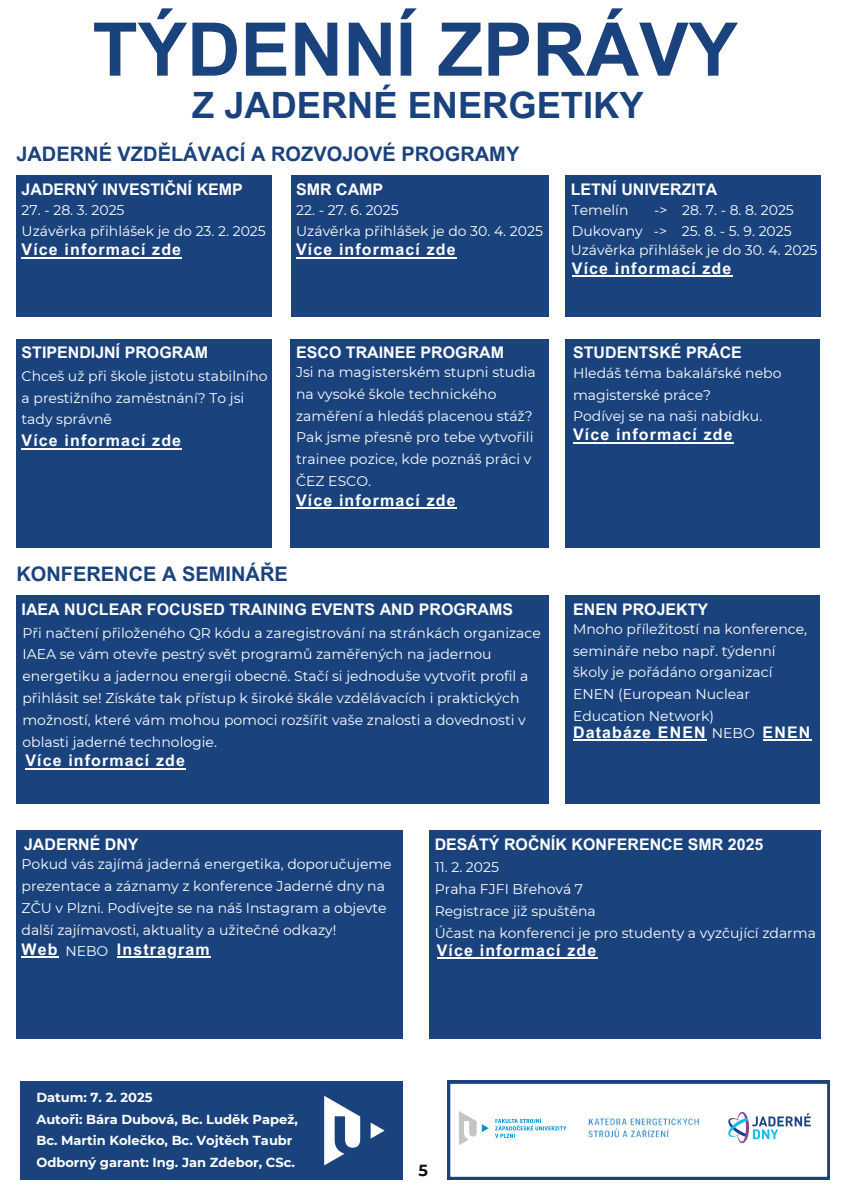
<style>
.page{position:relative;width:842px;height:1191px;background:#fff}
.page>*{position:absolute;margin:0;border:0;box-sizing:border-box;transform-origin:0 0}
.t1{font:700 74px "Arial MT Pro";color:#1a437e}
.t2{font:700 36.3px "Arial MT Pro";color:#1a437e}
.t3{font:700 20px "Arial MT Pro";color:#1a437e}
.t4{font:700 16px "Arial MT Pro";color:#fff}
.t5{font:700 16px "Arial MT Pro";letter-spacing:.07em;color:#fff}
.t6{font:700 16px "Montserrat";color:#121016}
.t7{font:14px/21.8px "Montserrat";color:#fff}
.t8{font:700 13px "Montserrat";color:#fff}
</style>
<div class="page">
<div style="left:16px;top:176px;width:256px;height:141px;background:#1a437e"></div>
<div style="left:291px;top:176px;width:258px;height:141px;background:#1a437e"></div>
<div style="left:565px;top:176px;width:255px;height:141px;background:#1a437e"></div>
<div style="left:16px;top:339px;width:256px;height:208px;background:#1a437e"></div>
<div style="left:291px;top:339px;width:258px;height:208px;background:#1a437e"></div>
<div style="left:565px;top:339px;width:255px;height:208px;background:#1a437e"></div>
<div style="left:16px;top:595px;width:533px;height:209px;background:#1a437e"></div>
<div style="left:565px;top:595px;width:255px;height:209px;background:#1a437e"></div>
<div style="left:16px;top:830px;width:387px;height:208px;background:#1a437e"></div>
<div style="left:429px;top:830px;width:391px;height:208px;background:#1a437e"></div>
<div style="left:20px;top:1080px;width:383px;height:99px;background:#1a437e"></div>
<svg style="left:371px;top:1122px;width:14px;height:16px"></svg>
<svg style="left:324px;top:1095px;width:36px;height:70px"></svg>
<svg style="left:447px;top:1080px;width:383px;height:99px"></svg>
<img style="left:584px;top:1113px;width:126px;height:29px">
<hr style="left:22px;top:257px;width:160px;height:1px;background:#fff">
<hr style="left:437px;top:957px;width:160px;height:1px;background:#fff">
<hr style="left:22px;top:955px;width:37px;height:2px;background:#fff">
<hr style="left:573px;top:442px;width:161px;height:1px;background:#fff">
<hr style="left:296px;top:257px;width:161px;height:1px;background:#fff">
<hr style="left:763px;top:739px;width:49px;height:2px;background:#fff">
<hr style="left:117px;top:955px;width:94px;height:2px;background:#fff">
<hr style="left:296px;top:507px;width:161px;height:2px;background:#fff">
<hr style="left:573px;top:739px;width:134px;height:2px;background:#fff">
<hr style="left:22px;top:448px;width:160px;height:1px;background:#fff">
<hr style="left:572px;top:276px;width:160px;height:1px;background:#fff">
<hr style="left:25px;top:767px;width:161px;height:2px;background:#fff">
<h4 class="t1" style="left:93px;top:22px;width:647px">TÝDENNÍ ZPRÁVY</h4>
<p class="t2" style="left:192px;top:91px;width:453px">Z JADERNÉ ENERGETIKY</p>
<h5 class="t3" style="left:16px;top:147px;width:504px">JADERNÉ VZDĚLÁVACÍ A ROZVOJOVÉ PROGRAMY</h5>
<h1 class="t4" style="left:22px;top:183px;width:223px">JADERNÝ INVESTIČNÍ KEMP</h1>
<h2 class="t4" style="left:296px;top:183px;width:89px">SMR CAMP</h2>
<h3 class="t4" style="left:571px;top:183px;width:148px">LETNÍ UNIVERZITA</h3>
<p class="t7" style="left:22px;top:199px;width:104px">27. - 28. 3. 2025</p>
<p class="t7" style="left:22px;top:220px;width:246px">Uzávěrka přihlášek je do 23. 2. 2025</p>
<h5 class="t5" style="left:22px;top:244px;width:161px">Více informací zde</h5>
<h3 class="t7" style="left:296px;top:199px;width:104px">22. - 27. 6. 2025</h3>
<h4 class="t7" style="left:296px;top:220px;width:248px">Uzávěrka přihlášek je do 30. 4. 2025</h4>
<p class="t5" style="left:296px;top:244px;width:161px">Více informací zde</p>
<h4 class="t4" style="left:22px;top:346px;width:188px">STIPENDIJNÍ PROGRAM</h4>
<p class="t7" style="left:22px;top:365px;width:247px">Chceš už při škole jistotu stabilního a prestižního zaměstnání? To jsi tady správně</p>
<p class="t7" style="left:296px;top:361px;width:241px">Jsi na magisterském stupni studia na vysoké škole technického zaměření a hledáš placenou stáž?<br>Pak jsme přesně pro tebe vytvořili trainee pozice, kde poznáš práci v<br>ČEZ ESCO.</p>
<h4 class="t4" style="left:296px;top:346px;width:209px">ESCO TRAINEE PROGRAM</h4>
<p class="t5" style="left:22px;top:434px;width:161px">Více informací zde</p>
<p class="t5" style="left:296px;top:494px;width:161px">Více informací zde</p>
<h5 class="t3" style="left:16px;top:566px;width:273px">KONFERENCE A SEMINÁŘE</h5>
<h5 class="t4" style="left:22px;top:603px;width:493px">IAEA NUCLEAR FOCUSED TRAINING EVENTS AND PROGRAMS</h5>
<p class="t7" style="left:22px;top:621px;width:520px">Při načtení přiloženého QR kódu a zaregistrování na stránkách organizace IAEA se vám otevře pestrý svět programů zaměřených na jadernou energetiku a jadernou energii obecně. Stačí si jednoduše vytvořit profil a přihlásit se! Získáte tak přístup k široké škále vzdělávacích i praktických možností, které vám mohou pomoci rozšířit vaše znalosti a dovednosti v oblasti jaderné technologie.</p>
<p class="t5" style="left:25px;top:754px;width:161px">Více informací zde</p>
<p class="t7" style="left:572px;top:199px;width:58px">Temelín</p>
<p class="t7" style="left:654px;top:199px;width:141px">-&gt; 28. 7. - 8. 8. 2025</p>
<h5 class="t7" style="left:572px;top:220px;width:221px">Dukovany -&gt; 25. 8. - 5. 9. 2025</h5>
<p class="t7" style="left:571px;top:238px;width:248px">Uzávěrka přihlášek je do 30. 4. 2025</p>
<p class="t5" style="left:572px;top:262px;width:161px">Více informací zde</p>
<h5 class="t4" style="left:573px;top:346px;width:170px">STUDENTSKÉ PRÁCE</h5>
<h4 class="t7" style="left:573px;top:362px;width:210px">Hledáš téma bakalářské nebo magisterské práce?</h4>
<p class="t7" style="left:573px;top:405px;width:191px">Podívej se na naši nabídku.</p>
<p class="t5" style="left:573px;top:428px;width:161px">Více informací zde</p>
<p class="t4" style="left:573px;top:603px;width:137px">ENEN PROJEKTY</p>
<p class="t7" style="left:573px;top:618px;width:235px">Mnoho příležitostí na konference, semináře nebo např. týdenní školy je pořádáno organizací<br>ENEN (European Nuclear<br>Education Network)</p>
<p class="t5" style="left:573px;top:726px;width:134px">Databáze ENEN</p>
<h4 class="t7" style="left:712px;top:722px;width:45px">NEBO</h4>
<p class="t4" style="left:763px;top:726px;width:49px">ENEN</p>
<h6 class="t4" style="left:24px;top:838px;width:116px">JADERNÉ DNY</h6>
<h4 class="t4" style="left:435px;top:838px;width:330px">DESÁTÝ ROČNÍK KONFERENCE SMR 2025</h4>
<p class="t7" style="left:22px;top:853px;width:372px">Pokud vás zajímá jaderná energetika, doporučujeme prezentace a záznamy z konference Jaderné dny na ZČU v Plzni. Podívejte se na náš Instagram a objevte další zajímavosti, aktuality a užitečné odkazy!</p>
<p class="t7" style="left:435px;top:856px;width:66px">11. 2. 2025</p>
<h5 class="t7" style="left:435px;top:878px;width:150px">Praha FJFI Břehová 7</h5>
<h4 class="t7" style="left:435px;top:899px;width:163px">Registrace již spuštěna</h4>
<h5 class="t7" style="left:435px;top:921px;width:383px">Účast na konferenci je pro studenty a vyzčující zdarma</h5>
<p class="t4" style="left:22px;top:942px;width:38px">Web</p>
<h4 class="t5" style="left:437px;top:944px;width:161px">Více informací zde</h4>
<h5 class="t5" style="left:117px;top:942px;width:94px">Instragram</h5>
<h5 class="t7" style="left:65px;top:940px;width:45px">NEBO</h5>
<h4 class="t8" style="left:36px;top:1089px;width:118px">Datum: 7. 2. 2025</h4>
<p class="t8" style="left:36px;top:1110px;width:263px">Autoři: Bára Dubová, Bc. Luděk Papež,</p>
<h5 class="t8" style="left:36px;top:1132px;width:258px">Bc. Martin Kolečko, Bc. Vojtěch Taubr</h5>
<h6 class="t8" style="left:36px;top:1154px;width:260px">Odborný garant: Ing. Jan Zdebor, CSc.</h6>
<h4 class="t6" style="left:418px;top:1160px;width:11px">5</h4>
</div>
